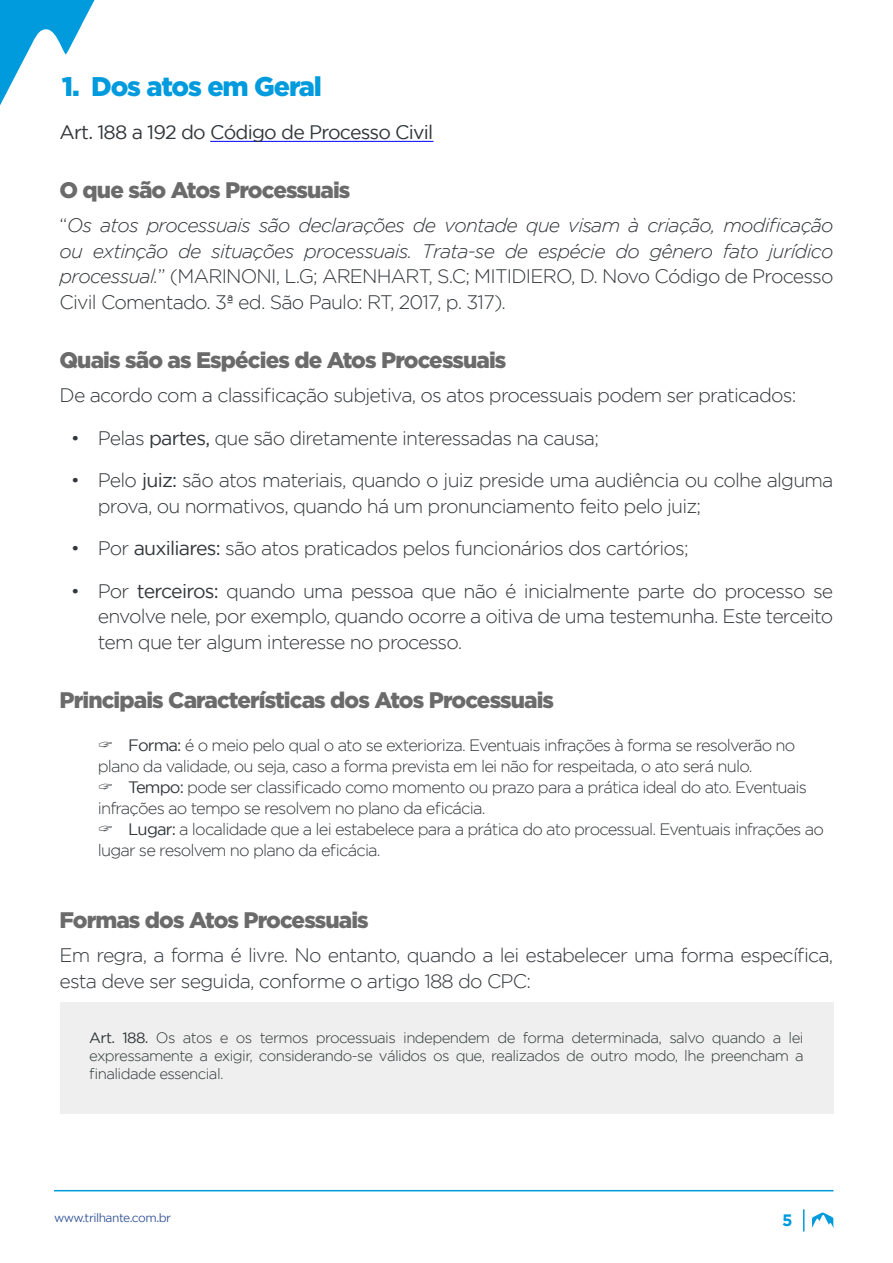
<style>
.page{position:relative;width:893px;height:1263px;background:#fff}
.page>*{position:absolute;margin:0;border:0;box-sizing:border-box;transform-origin:0 0}
.t1{font:900 27px "Gotham";letter-spacing:-.04em;color:#009bdd}
.Título_3{font:900 22.5px "Gotham";letter-spacing:-.04em;color:#6b6b6b}
.Parágrafo_Texto{font:300 19.5px/25.5px "Gotham";letter-spacing:-.04em;color:#33373a}
.Parágrafo_Texto-2{font:italic 300 19.5px/25.5px "Gotham";letter-spacing:-.04em;color:#33373a;text-align:justify}
.Parágrafo_Texto-3{font:19.5px "Gotham";letter-spacing:-.04em;color:#33373a}
.t2{font:300 16.5px/21px "Gotham";letter-spacing:-.05em;color:#33373a}
.Parágrafo_Texto-4{font:700 16.5px "Gotham";color:#009bdd}
.t3{font:300 15px/18px "Gotham";letter-spacing:-.04em;color:#33373a;text-align:justify}
.t4{font:12px "Gotham";letter-spacing:-.04em;color:#3b5a9b}
.s1{font-style:normal}
.s2{font-weight:400}
</style>
<div class="page">
<svg style="left:0;top:0;width:95px;height:106px"></svg>
<svg style="left:803px;top:1209px;width:1px;height:22px"></svg>
<svg style="left:811px;top:1212px;width:23px;height:16px"></svg>
<hr style="left:54px;top:1190px;width:779px;height:1px;background:#009bdd">
<hr style="left:210px;top:141px;width:223px;height:1px;background:#00f">
<div style="left:60px;top:1003px;width:773px;height:111px;background:#eeefee"></div>
<p class="t1" style="left:62px;top:71px;width:262px">1. Dos atos em Geral</p>
<p class="Parágrafo_Texto-3" style="left:60px;top:121px;width:375px">Art. 188 a 192 do Código de Processo Civil</p>
<p class="Título_3" style="left:60px;top:177px;width:292px">O que são Atos Processuais</p>
<p class="Parágrafo_Texto-2" style="left:60px;top:213px;width:775px"><span class="s1">“</span>Os atos processuais são declarações de vontade que visam à criação, modificação ou extinção de situações processuais. Trata-se de espécie do gênero fato jurídico processual.<span class="s1">” (MARINONI, L.G; ARENHART, S.C; MITIDIERO, D. Novo Código de Processo Civil Comentado. 3ª ed. São Paulo: RT, 2017, p. 317).</span></p>
<p class="Título_3" style="left:60px;top:347px;width:448px">Quais são as Espécies de Atos Processuais</p>
<p class="Parágrafo_Texto" style="left:60px;top:382px;width:738px">De acordo com a classificação subjetiva, os atos processuais podem ser praticados:</p>
<p class="Parágrafo_Texto" style="left:71px;top:425px;width:530px">• Pelas <span class="s2">partes,</span> que são diretamente interessadas na causa;</p>
<p class="Parágrafo_Texto" style="left:98px;top:467px;width:737px;text-indent:-27px">• Pelo <span class="s2">juiz:</span> são atos materiais, quando o juiz preside uma audiência ou colhe alguma prova, ou normativos, quando há um pronunciamento feito pelo juiz;</p>
<p class="Parágrafo_Texto" style="left:71px;top:535px;width:619px">• Por <span class="s2">auxiliares:</span> são atos praticados pelos funcionários dos cartórios;</p>
<p class="Parágrafo_Texto" style="left:98px;top:578px;width:737px;text-align:justify;text-indent:-27px">• Por <span class="s2">terceiros:</span> quando uma pessoa que não é inicialmente parte do processo se envolve nele, por exemplo, quando ocorre a oitiva de uma testemunha. Este terceito tem que ter algum interesse no processo.</p>
<p class="Título_3" style="left:60px;top:687px;width:496px">Principais Características dos Atos Processuais</p>
<p class="t2" style="left:98px;top:734px;width:699px;text-indent:30px"><span class="s2">Forma:</span> é o meio pelo qual o ato se exterioriza. Eventuais infrações à forma se resolverão no plano da validade, ou seja, caso a forma prevista em lei não for respeitada, o ato será nulo.</p>
<p class="t2" style="left:98px;top:776px;width:711px;text-indent:30px"><span class="s2">Tempo:</span> pode ser classificado como momento ou prazo para a prática ideal do ato. Eventuais infrações ao tempo se resolvem no plano da eficácia.</p>
<p class="t2" style="left:98px;top:818px;width:728px;text-indent:30px"><span class="s2">Lugar:</span> a localidade que a lei estabelece para a prática do ato processual. Eventuais infrações ao lugar se resolvem no plano da eficácia.</p>
<p class="Título_3" style="left:60px;top:907px;width:311px">Formas dos Atos Processuais</p>
<p class="Parágrafo_Texto" style="left:60px;top:942px;width:775px">Em regra, a forma é livre. No entanto, quando a lei estabelecer uma forma específica, esta deve ser seguida, conforme o artigo 188 do CPC:</p>
<p class="t3" style="left:89px;top:1029px;width:716px"><span class="s2">Art. 188.</span> Os atos e os termos processuais independem de forma determinada, salvo quando a lei expressamente a exigir, considerando-se válidos os que, realizados de outro modo, lhe preencham a finalidade essencial.</p>
<p class="t4" style="left:54px;top:1211px;width:119px">www.trilhante.com.br</p>
<p class="Parágrafo_Texto-4" style="left:782px;top:1211px;width:12px">5</p>
</div>
